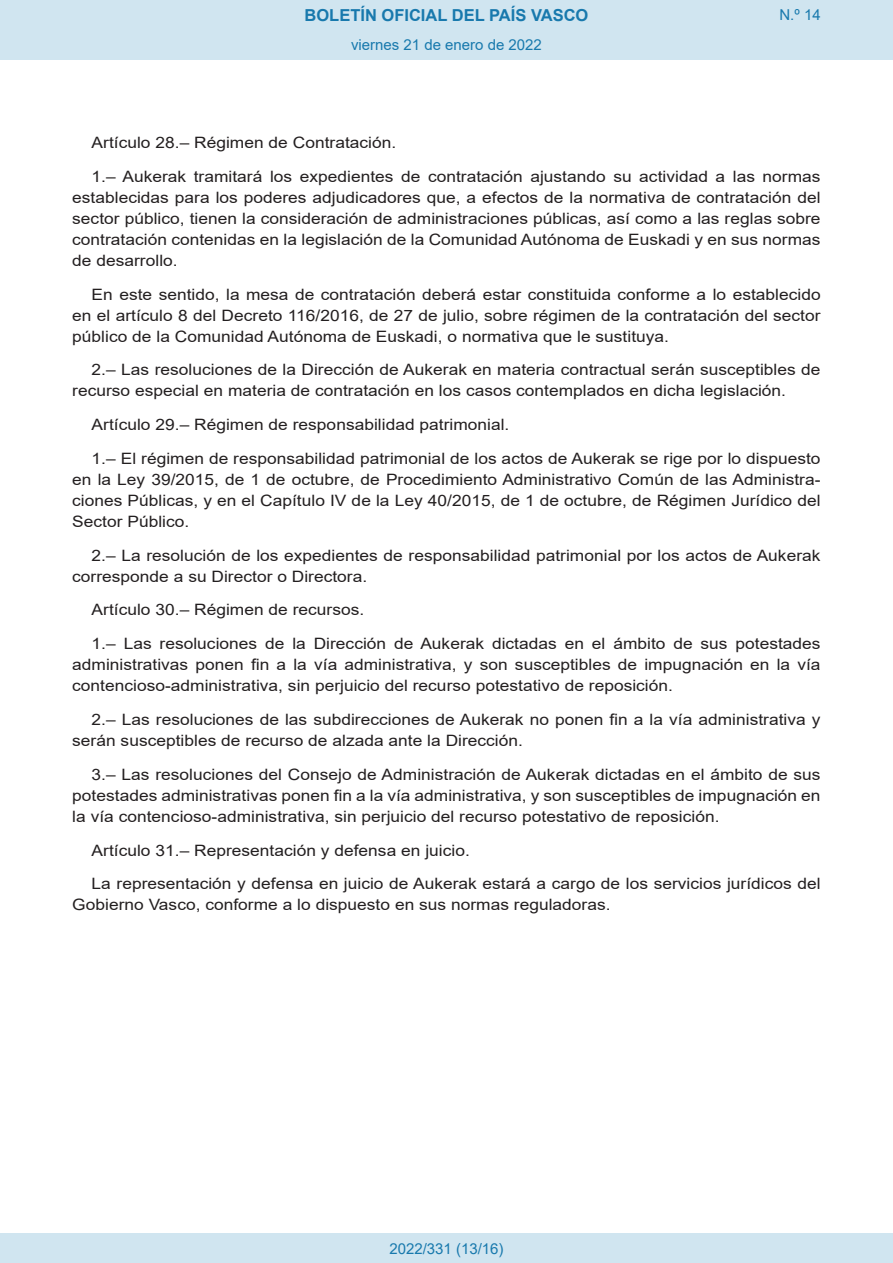
<style>
.page{position:relative;width:893px;height:1263px;background:#fff}
.page>*{position:absolute;margin:0;border:0;box-sizing:border-box;transform-origin:0 0}
.t1{font:700 16.5px "Arial";color:#1879ad}
.BOPVDetalle{font:15.6px/21px "Arial";color:#231f20;text-align:justify;scale:1.11 1}
.Paginacion_Centro{font:15px "Arial";color:#1879ad}
</style>
<div class="page">
<div style="left:0;top:0;width:893px;height:60px;background:#d0e5f0"></div>
<div style="left:0;top:1233px;width:893px;height:30px;background:#d0e5f0"></div>
<p class="t1" style="left:305px;top:3px;width:285px">BOLETÍN OFICIAL DEL PAÍS VASCO</p>
<p class="Paginacion_Centro" style="left:351px;top:35px;width:192px">viernes 21 de enero de 2022</p>
<p class="Paginacion_Centro" style="left:779px;top:5px;width:43px">N.º 14</p>
<p class="BOPVDetalle" style="left:92px;top:132px;width:276px">Artículo 28.– Régimen de Contratación.</p>
<p class="BOPVDetalle" style="left:72px;top:166px;width:676px;text-indent:19px">1.– Aukerak tramitará los expedientes de contratación ajustando su actividad a las normas establecidas para los poderes adjudicadores que, a efectos de la normativa de contratación del sector público, tienen la consideración de administraciones públicas, así como a las reglas sobre contratación contenidas en la legislación de la Comunidad Autónoma de Euskadi y en sus normas de desarrollo.</p>
<p class="BOPVDetalle" style="left:72px;top:284px;width:676px;text-indent:19px">En este sentido, la mesa de contratación deberá estar constituida conforme a lo establecido en el artículo 8 del Decreto 116/2016, de 27 de julio, sobre régimen de la contratación del sector público de la Comunidad Autónoma de Euskadi, o normativa que le sustituya.</p>
<p class="BOPVDetalle" style="left:72px;top:359px;width:676px;text-indent:19px">2.– Las resoluciones de la Dirección de Aukerak en materia contractual serán susceptibles de recurso especial en materia de contratación en los casos contemplados en dicha legislación.</p>
<p class="BOPVDetalle" style="left:92px;top:414px;width:378px">Artículo 29.– Régimen de responsabilidad patrimonial.</p>
<p class="BOPVDetalle" style="left:72px;top:448px;width:676px;text-indent:19px">1.– El régimen de responsabilidad patrimonial de los actos de Aukerak se rige por lo dispuesto en la Ley 39/2015, de 1 de octubre, de Procedimiento Administrativo Común de las Administra&shy;ciones Públicas, y en el Capítulo IV de la Ley 40/2015, de 1 de octubre, de Régimen Jurídico del Sector Público.</p>
<p class="BOPVDetalle" style="left:72px;top:545px;width:675px;text-indent:19px">2.– La resolución de los expedientes de responsabilidad patrimonial por los actos de Aukerak corresponde a su Director o Directora.</p>
<p class="BOPVDetalle" style="left:92px;top:599px;width:247px">Artículo 30.– Régimen de recursos.</p>
<p class="BOPVDetalle" style="left:72px;top:633px;width:676px;text-indent:19px">1.– Las resoluciones de la Dirección de Aukerak dictadas en el ámbito de sus potestades administrativas ponen fin a la vía administrativa, y son susceptibles de impugnación en la vía contencioso-administrativa, sin perjuicio del recurso potestativo de reposición.</p>
<p class="BOPVDetalle" style="left:72px;top:709px;width:676px;text-indent:19px">2.– Las resoluciones de las subdirecciones de Aukerak no ponen fin a la vía administrativa y serán susceptibles de recurso de alzada ante la Dirección.</p>
<p class="BOPVDetalle" style="left:72px;top:764px;width:676px;text-indent:19px">3.– Las resoluciones del Consejo de Administración de Aukerak dictadas en el ámbito de sus potestades administrativas ponen fin a la vía administrativa, y son susceptibles de impugnación en la vía contencioso-administrativa, sin perjuicio del recurso potestativo de reposición.</p>
<p class="BOPVDetalle" style="left:92px;top:839px;width:342px">Artículo 31.– Representación y defensa en juicio.</p>
<p class="BOPVDetalle" style="left:72px;top:873px;width:676px;text-indent:19px">La representación y defensa en juicio de Aukerak estará a cargo de los servicios jurídicos del<br>Gobierno Vasco, conforme a lo dispuesto en sus normas reguladoras.</p>
<p class="Paginacion_Centro" style="left:389px;top:1238px;width:116px">2022/331 (13/16)</p>
</div>
